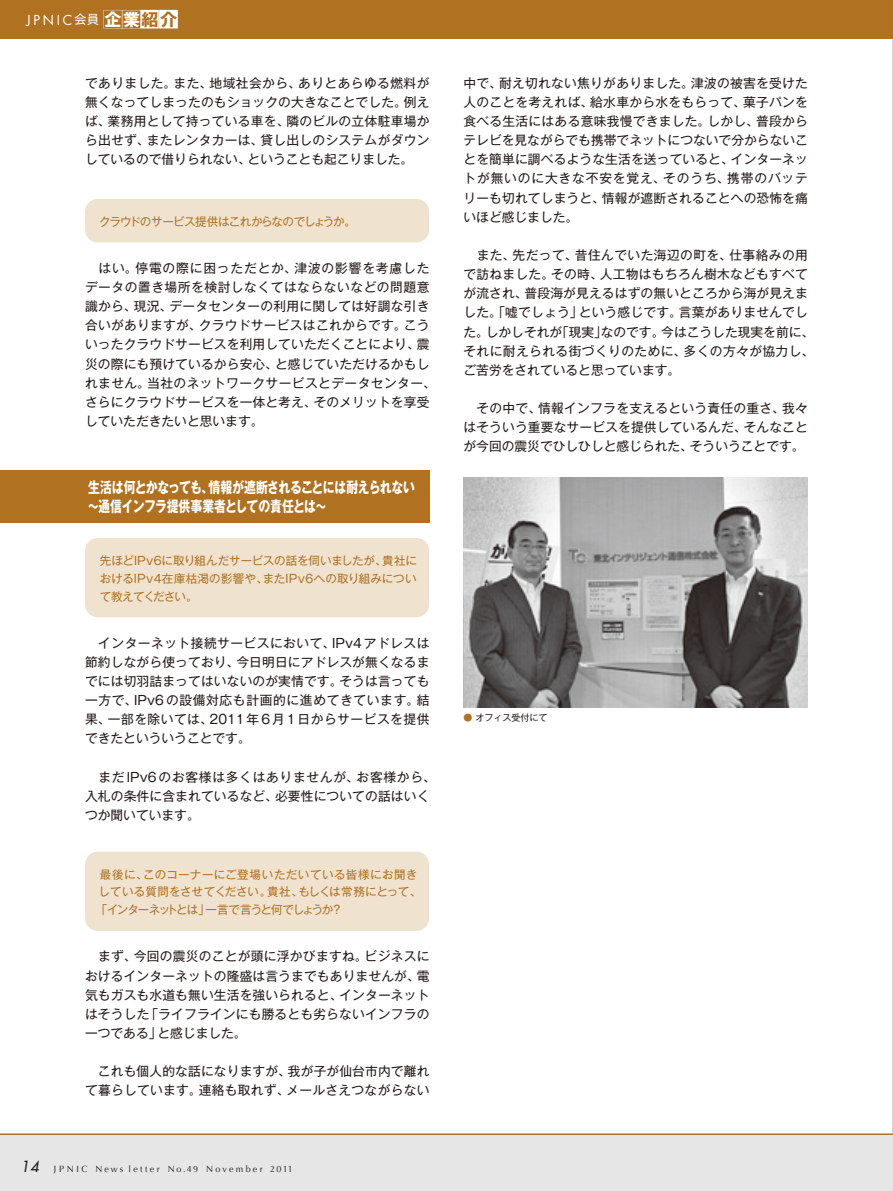
<style>
.page{position:relative;width:893px;height:1191px;background:#fff}
.page>*{position:absolute;margin:0;border:0;box-sizing:border-box;transform-origin:0 0}
.t1{font:15px/18.6px "Gothic MB101 Pr 5 Bold 90 pv RKSJ H";letter-spacing:-.03em;color:#fff;scale:.79 1}
.t2{font:13.35px "Futura";letter-spacing:.205em;color:#fff}
.t3{font:12.75px/19.2px "Gothic MB101 Pr 5 Regular 90 pv RKSJ H";letter-spacing:.01em;color:#231916;text-align:justify}
.t4{font:11.55px/17.9px "Gothic MB101 Pr 5 Regular 90 pv RKSJ H";letter-spacing:-.015em;color:#b07121;text-align:justify}
.t5{font:11.55px "Gothic MB101 Pr 5 Regular 90 pv RKSJ H";letter-spacing:-.07em;color:#b07121}
.t6{font:9px "Optima";letter-spacing:.25em;color:#231916}
.t7{font:9px "Gothic MB101 Pr 5 Regular 90 pv RKSJ H";color:#231916}
.s1{font-family:"Gothic MB101 Pr 5 Regular 90 pv RKSJ H";font-size:12.45px}
.s2{font-family:"Gothic MB101 Pr 5 Bold 90 pv RKSJ H";font-size:16.95px}
.s3{font-family:"Gothic MB101 Pr 5 Bold 90 pv RKSJ H";font-size:16.95px;color:#b07121}
.s4{font-family:"Futura";font-style:italic;font-size:15px}
.s5{color:#b07121}
</style>
<div class="page">
<div style="left:0;top:1134px;width:893px;height:57px;background:#e6e6e7"></div>
<div style="left:0;top:0;width:893px;height:38px;background:#b07121"></div>
<svg style="left:103px;top:10px;width:75px;height:19px"></svg>
<hr style="left:0;top:1133px;width:893px;height:2px;background:#b07121">
<div style="left:85px;top:199px;width:344px;height:43px;background:#efe2ce;border-radius:13px"></div>
<div style="left:0;top:470px;width:429px;height:53px;background:#b07121"></div>
<div style="left:85px;top:538px;width:344px;height:79px;background:#efe2ce;border-radius:13px"></div>
<div style="left:85px;top:851px;width:344px;height:80px;background:#efe2ce;border-radius:13px"></div>
<img style="left:463px;top:477px;width:345px;height:230px">
<p class="t2" style="left:26px;top:11px;width:152px">JPNIC<span class="s1">会員</span><span class="s2">企業</span><span class="s3">紹介</span></p>
<p class="t3" style="left:85px;top:75px;width:346px">でありました。また、地域社会から、ありとあらゆる燃料が無くなってしまったのもショックの大きなことでした。例えば、業務用として持っている車を、隣のビルの立体駐車場から出せず、またレンタカーは、貸し出しのシステムがダウンしているので借りられない、ということも起こりました。</p>
<p class="t5" style="left:99px;top:217px;width:258px">クラウドのサービス提供はこれからなのでしょうか。</p>
<p class="t3" style="left:85px;top:260px;width:352px;text-align:left">　はい。停電の際に困っただとか、津波の影響を考慮したデータの置き場所を検討しなくてはならないなどの問題意識から、現況、データセンターの利用に関しては好調な引き合いがありますが、クラウドサービスはこれからです。こういったクラウドサービスを利用していただくことにより、震災の際にも預けているから安心、と感じていただけるかもしれません。当社のネットワークサービスとデータセンター、さらにクラウドサービスを一体と考え、そのメリットを享受していただきたいと思います。</p>
<p class="t1" style="left:87px;top:480px;width:416px">生活は何とかなっても、情報が遮断されることには耐えられない～通信インフラ提供事業者としての責任とは～</p>
<p class="t4" style="left:100px;top:553px;width:319px">先ほどIPv6に取り組んだサービスの話を伺いましたが、貴社におけるIPv4在庫枯渇の影響や、またIPv6への取り組みについて教えてください。</p>
<p class="t3" style="left:85px;top:635px;width:346px">　インターネット接続サービスにおいて、IPv4アドレスは節約しながら使っており、今日明日にアドレスが無くなるまでには切羽詰まってはいないのが実情です。そうは言っても一方で、IPv6の設備対応も計画的に進めてきています。結果、一部を除いては、2011年6月1日からサービスを提供できたといういうことです。</p>
<p class="t3" style="left:85px;top:769px;width:352px;text-align:left">　まだIPv6のお客様は多くはありませんが、お客様から、入札の条件に含まれているなど、必要性についての話はいくつか聞いています。</p>
<p class="t4" style="left:96px;top:866px;width:327px;text-align:left;text-indent:4px">最後に、このコーナーにご登場いただいている皆様にお聞きしている質問をさせてください。貴社、もしくは常務にとって、「インターネットとは」一言で言うと何でしょうか？</p>
<p class="t3" style="left:85px;top:948px;width:346px">　まず、今回の震災のことが頭に浮かびますね。ビジネスにおけるインターネットの隆盛は言うまでもありませんが、電気もガスも水道も無い生活を強いられると、インターネットはそうした「ライフラインにも勝るとも劣らないインフラの一つである」と感じました。</p>
<p class="t3" style="left:85px;top:1063px;width:346px">　これも個人的な話になりますが、我が子が仙台市内で離れて暮らしています。連絡も取れず、メールさえつながらない</p>
<p class="t6" style="left:21px;top:1163px;width:273px"><span class="s4">14</span> JPNIC News letter No.49 November 2011</p>
<p class="t3" style="left:463px;top:75px;width:346px">中で、耐え切れない焦りがありました。津波の被害を受けた人のことを考えれば、給水車から水をもらって、菓子パンを食べる生活にはある意味我慢できました。しかし、普段からテレビを見ながらでも携帯でネットにつないで分からないことを簡単に調べるような生活を送っていると、インターネットが無いのに大きな不安を覚え、そのうち、携帯のバッテリーも切れてしまうと、情報が遮断されることへの恐怖を痛いほど感じました。</p>
<p class="t3" style="left:463px;top:247px;width:352px;text-align:left">　また、先だって、昔住んでいた海辺の町を、仕事絡みの用で訪ねました。その時、人工物はもちろん樹木などもすべてが流され、普段海が見えるはずの無いところから海が見えました。「嘘でしょう」という感じです。言葉がありませんでした。しかしそれが「現実」なのです。今はこうした現実を前に、それに耐えられる街づくりのために、多くの方々が協力し、ご苦労をされていると思っています。</p>
<p class="t3" style="left:463px;top:400px;width:346px">　その中で、情報インフラを支えるという責任の重さ、我々はそういう重要なサービスを提供しているんだ、そんなことが今回の震災でひしひしと感じられた、そういうことです。</p>
<p class="t7" style="left:463px;top:714px;width:85px"><span class="s5">●</span> オフィス受付にて</p>
</div>
